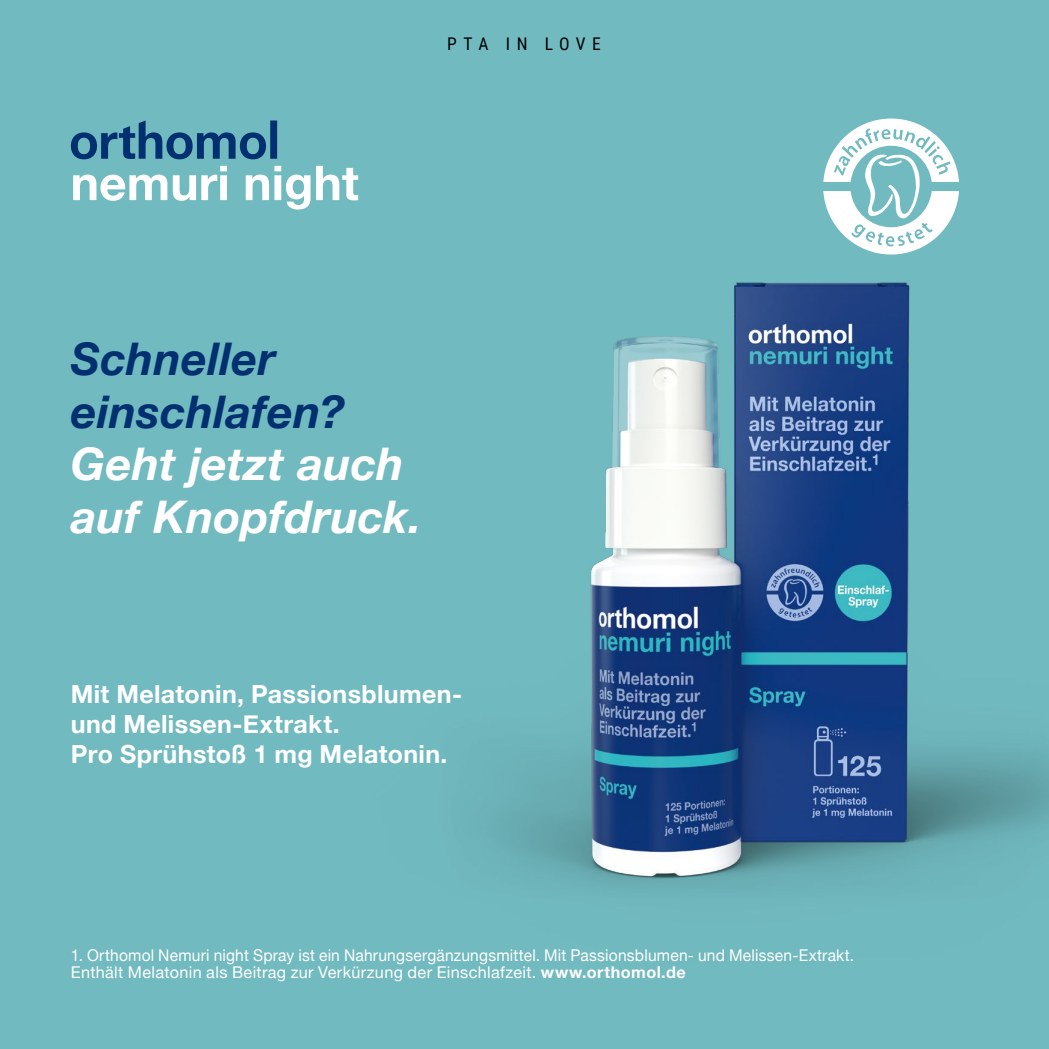
<style>
.page{position:relative;width:1049px;height:1049px;background:#71bac0}
.page>*{position:absolute;margin:0;border:0;box-sizing:border-box;transform-origin:0 0}
.t1{font:italic 700 45px/52.5px "Helvetica Neue";letter-spacing:.005em;color:#fff}
.t2{font:italic 700 45px/52.5px "Helvetica Neue";letter-spacing:.01em;color:#013070}
.t3{font:700 25px/30px "Helvetica Neue";letter-spacing:.015em;color:#fff}
.t4{font:17.5px "Roboto Condensed";letter-spacing:.37em;color:#000}
.t5{font:16.25px/17.5px "Helvetica Neue";letter-spacing:.015em;color:#fff;scale:.96 1}
.s1{font-weight:700}
</style>
<div class="page">
<img style="left:333px;top:175px;width:716px;height:712px">
<svg style="left:71px;top:120px;width:195px;height:39px"></svg>
<div style="left:270px;top:120px;width:7px;height:39px;background:#013070"></div>
<svg style="left:73px;top:175px;width:94px;height:26px"></svg>
<svg style="left:173px;top:166px;width:54px;height:35px"></svg>
<div style="left:220px;top:175px;width:7px;height:25px;background:#fff"></div>
<svg style="left:246px;top:166px;width:64px;height:44px"></svg>
<svg style="left:316px;top:166px;width:42px;height:34px"></svg>
<svg style="left:823px;top:119px;width:136px;height:135px"></svg>
<p class="t4" style="left:447px;top:32px;width:155px">PTA IN LOVE</p>
<h1 class="t2" style="left:71px;top:334px;width:275px">Schneller einschlafen?</h1>
<h1 class="t1" style="left:71px;top:439px;width:352px">Geht jetzt auch auf Knopfdruck.</h1>
<h2 class="t3" style="left:71px;top:680px;width:393px">Mit Melatonin, Passionsblumen&shy;und Melissen-Extrakt.<br>Pro Sprühstoß 1 mg Melatonin.</h2>
<p class="t5" style="left:71px;top:947px;width:817px">1. Orthomol Nemuri night Spray ist ein Nahrungsergänzungsmittel. Mit Passionsblumen- und Melissen-Extrakt.<br>Enthält Melatonin als Beitrag zur Verkürzung der Einschlafzeit. <span class="s1">www.orthomol.de</span></p>
</div>
